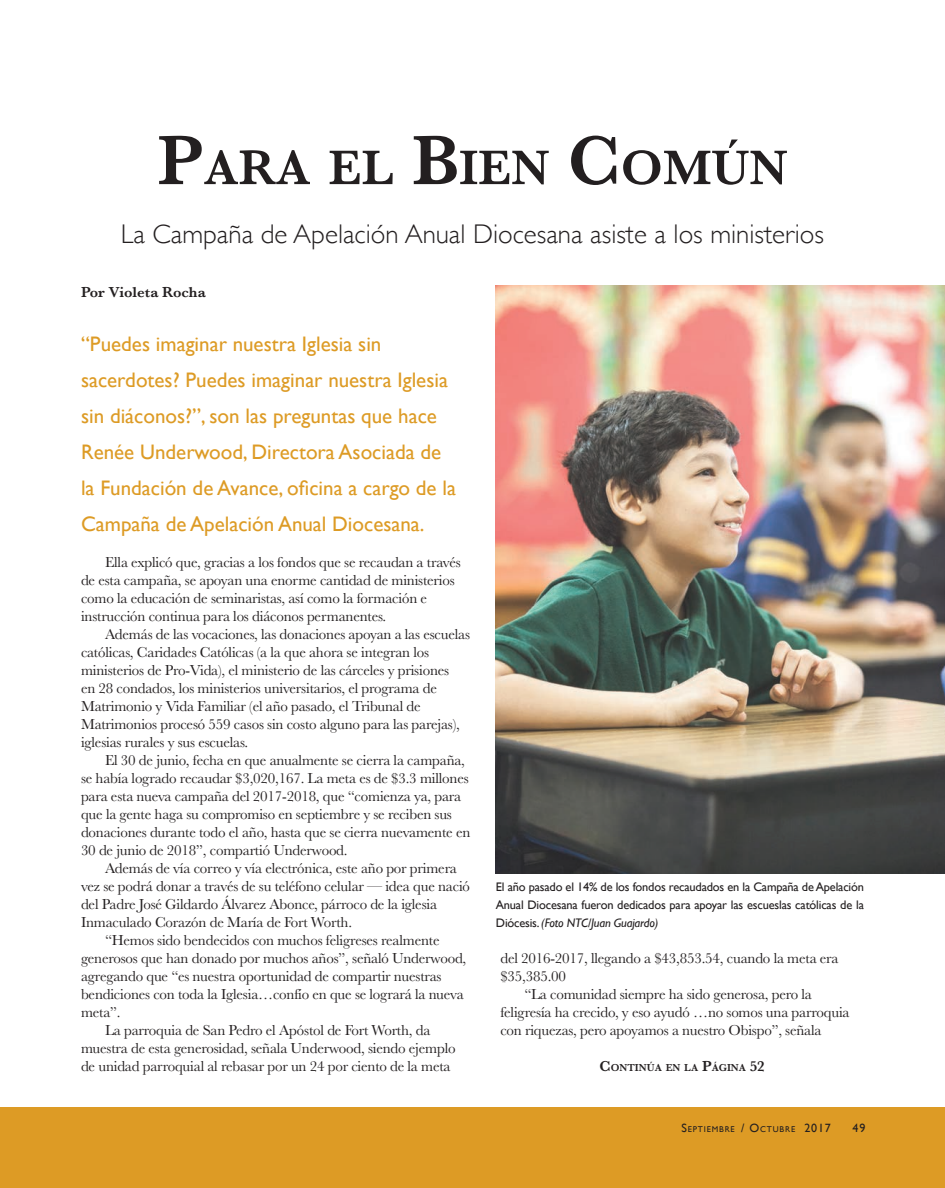
<style>
.page{position:relative;width:945px;height:1188px;background:#fff}
.page>*{position:absolute;margin:0;border:0;box-sizing:border-box;transform-origin:0 0}
.t1{font:600 50.4px "Baskerville";color:#231f20}
.t2{font:300 27px "Gill Sans";color:#231f20}
.t3{font:21px/36px "Gill Sans";color:#dd9b25}
.t4{font:15px/18px "Baskerville";letter-spacing:-.01em;color:#231f20}
.t5{font:600 15px "Baskerville";color:#231f20}
.t6{font:12.3px/18px "Gill Sans";letter-spacing:-.015em;color:#231f20;text-align:justify}
.t7{font:12px "Gill Sans";color:#231f20}
.t8{font:600 10.5px "Baskerville";color:#231f20}
.t9{font:8.4px "Gill Sans";letter-spacing:.1em;color:#231f20}
.s1{font-size:72px}
.s2{font-size:15px}
.s3{font-style:italic}
.s4{font-size:12px}
</style>
<div class="page">
<div style="left:27px;top:1107px;width:918px;height:81px;background:#dd9b25"></div>
<div style="left:0;top:1107px;width:27px;height:81px;background:#dd9b25"></div>
<img style="left:495px;top:286px;width:450px;height:587px">
<h1 class="t1" style="left:157px;top:132px;width:632px"><span class="s1">P</span>ARA EL <span class="s1">B</span>IEN <span class="s1">C</span>OMÚN</h1>
<h2 class="t2" style="left:121px;top:213px;width:705px">La Campaña de Apelación Anual Diocesana asiste a los ministerios</h2>
<p class="t5" style="left:81px;top:282px;width:126px">Por Violeta Rocha</p>
<p class="t3" style="left:81px;top:326px;width:377px">“Puedes imaginar nuestra Iglesia sin sacerdotes? Puedes imaginar nuestra Iglesia sin diáconos?”, son las preguntas que hace Renée Underwood, Directora Asociada de la Fundación de Avance, oficina a cargo de la Campaña de Apelación Anual Diocesana.</p>
<p class="t4" style="left:81px;top:553px;width:381px;text-indent:24px">Ella explicó que, gracias a los fondos que se recaudan a través de esta campaña, se apoyan una enorme cantidad de ministerios como la educación de seminaristas, así como la formación e instrucción continua para los diáconos permanentes.</p>
<p class="t4" style="left:81px;top:625px;width:391px;text-indent:24px">Además de las vocaciones, las donaciones apoyan a las escuelas católicas, Caridades Católicas (a la que ahora se integran los ministerios de Pro-Vida), el ministerio de las cárceles y prisiones<br>en 28 condados, los ministerios universitarios, el programa de Matrimonio y Vida Familiar (el año pasado, el Tribunal de Matrimonios procesó 559 casos sin costo alguno para las parejas), iglesias rurales y sus escuelas.</p>
<p class="t4" style="left:81px;top:751px;width:391px;text-indent:24px">El 30 de junio, fecha en que anualmente se cierra la campaña, se había logrado recaudar $3,020,167. La meta es de $3.3 millones para esta nueva campaña del 2017-2018, que “comienza ya, para que la gente haga su compromiso en septiembre y se reciben sus donaciones durante todo el año, hasta que se cierra nuevamente en 30 de junio de 2018”, compartió Underwood.</p>
<p class="t4" style="left:105px;top:859px;width:353px">Además de vía correo y vía electrónica, este año por primera</p>
<p class="t4" style="left:81px;top:877px;width:391px">vez se podrá donar a través de su teléfono celular — idea que nació</p>
<p class="t4" style="left:81px;top:895px;width:358px">del Padre José Gildardo Álvarez Abonce, párroco de la iglesia</p>
<p class="t4" style="left:81px;top:913px;width:273px">Inmaculado Corazón de María de Fort Worth.</p>
<p class="t4" style="left:105px;top:931px;width:336px">“Hemos sido bendecidos con muchos feligreses realmente</p>
<p class="t4" style="left:81px;top:949px;width:387px">generosos que han donado por muchos años”, señaló Underwood,</p>
<p class="t4" style="left:81px;top:967px;width:362px">agregando que “es nuestra oportunidad de compartir nuestras</p>
<p class="t4" style="left:81px;top:985px;width:384px">bendiciones con toda la Iglesia…confío en que se logrará la nueva</p>
<p class="t4" style="left:81px;top:1003px;width:41px">meta”.</p>
<p class="t4" style="left:105px;top:1021px;width:327px">La parroquia de San Pedro el Apóstol de Fort Worth, da</p>
<p class="t4" style="left:81px;top:1039px;width:376px">muestra de esta generosidad, señala Underwood, siendo ejemplo</p>
<p class="t4" style="left:81px;top:1057px;width:371px">de unidad parroquial al rebasar por un 24 por ciento de la meta</p>
<p class="t8" style="left:600px;top:1060px;width:167px"><span class="s2">C</span>ONTINÚA EN LA <span class="s2">P</span>ÁGINA <span class="s2">52</span></p>
<p class="t6" style="left:496px;top:878px;width:370px">El año pasado el 14% de los fondos recaudados en la Campaña de Apelación Anual Diocesana fueron dedicados para apoyar las escueslas católicas de la Diócesis. <span class="s3">(Foto NTC/Juan Guajardo)</span></p>
<p class="t4" style="left:500px;top:949px;width:340px">del 2016-2017, llegando a $43,853.54, cuando la meta era</p>
<p class="t4" style="left:500px;top:967px;width:67px">$35,385.00</p>
<p class="t4" style="left:524px;top:985px;width:289px">“La comunidad siempre ha sido generosa, pero la</p>
<p class="t4" style="left:500px;top:1003px;width:351px">feligresía ha crecido, y eso ayudó …no somos una parroquia</p>
<p class="t4" style="left:500px;top:1021px;width:323px">con riquezas, pero apoyamos a nuestro Obispo”, señala</p>
<p class="t9" style="left:681px;top:1124px;width:151px"><span class="s4">S</span>EPTIEMBRE <span class="s4">/ O</span>CTUBRE <span class="s4">2017</span></p>
<p class="t7" style="left:853px;top:1121px;width:14px">49</p>
</div>
